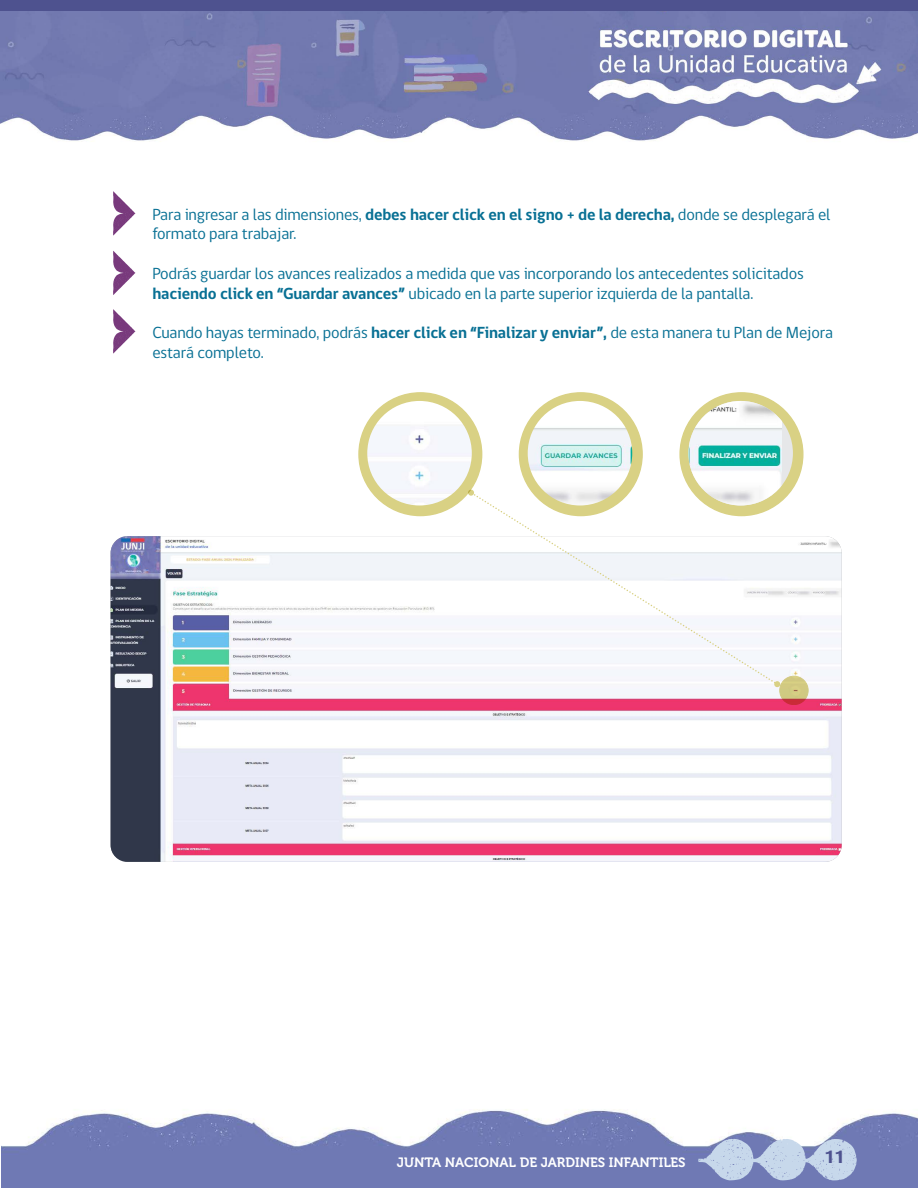
<style>
.page{position:relative;width:918px;height:1188px;background:#fff}
.page>*{position:absolute;margin:0;border:0;box-sizing:border-box;transform-origin:0 0}
.t1{font:700 18px "Dax";color:#4e528f}
.t2{font:16.5px/19.8px "gob CL";letter-spacing:-.01em;color:#087094}
.t3{font:13.5px "Museo 700";color:#fff}
.s1{font-weight:700}
</style>
<div class="page">
<img style="left:1px;top:1109px;width:917px;height:79px">
<svg style="left:698px;top:1139px;width:159px;height:41px"></svg>
<img style="left:0;top:11px;width:918px;height:130px">
<div style="left:0;top:0;width:918px;height:11px;background:#4e528f"></div>
<svg style="left:113px;top:191px;width:22px;height:45px"></svg>
<svg style="left:113px;top:251px;width:22px;height:44px"></svg>
<img style="left:111px;top:536px;width:731px;height:326px">
<svg style="left:113px;top:309px;width:22px;height:45px"></svg>
<div style="left:519px;top:393px;width:123px;height:123px;background:#d9d184;border-radius:50%"></div>
<img style="left:528px;top:401px;width:104px;height:104px;border-radius:52px">
<svg style="left:470px;top:491px;width:307px;height:194px"></svg>
<svg style="left:774px;top:681px;width:6px;height:6px"></svg>
<div style="left:468px;top:489px;width:6px;height:7px;background:#d9d184;border-radius:50%"></div>
<svg style="left:780px;top:676px;width:28px;height:29px"></svg>
<div style="left:780px;top:676px;width:28px;height:29px;border:1px solid #d9d184;border-radius:50%"></div>
<div style="left:359px;top:393px;width:123px;height:123px;background:#d9d184;border-radius:50%"></div>
<img style="left:367px;top:401px;width:105px;height:104px;border-radius:52px">
<div style="left:680px;top:393px;width:123px;height:123px;background:#d9d184;border-radius:50%"></div>
<div style="left:688px;top:401px;width:105px;height:104px;background:#e6e7e9;border-radius:50%"></div>
<img style="left:688px;top:401px;width:94px;height:104px">
<p class="t2" style="left:152px;top:205px;width:680px">Para ingresar a las dimensiones, <span class="s1">debes hacer click en el signo + de la derecha,</span> donde se desplegará el formato para trabajar.</p>
<p class="t2" style="left:152px;top:264px;width:653px">Podrás guardar los avances realizados a medida que vas incorporando los antecedentes solicitados <span class="s1">haciendo click en “Guardar avances”</span> ubicado en la parte superior izquierda de la pantalla.</p>
<p class="t2" style="left:152px;top:323px;width:682px">Cuando hayas terminado, podrás <span class="s1">hacer click en “Finalizar y enviar”,</span> de esta manera tu Plan de Mejora estará completo.</p>
<p class="t3" style="left:397px;top:1155px;width:290px">JUNTA NACIONAL DE JARDINES INFANTILES</p>
<p class="t1" style="left:824px;top:1147px;width:22px">11</p>
</div>
